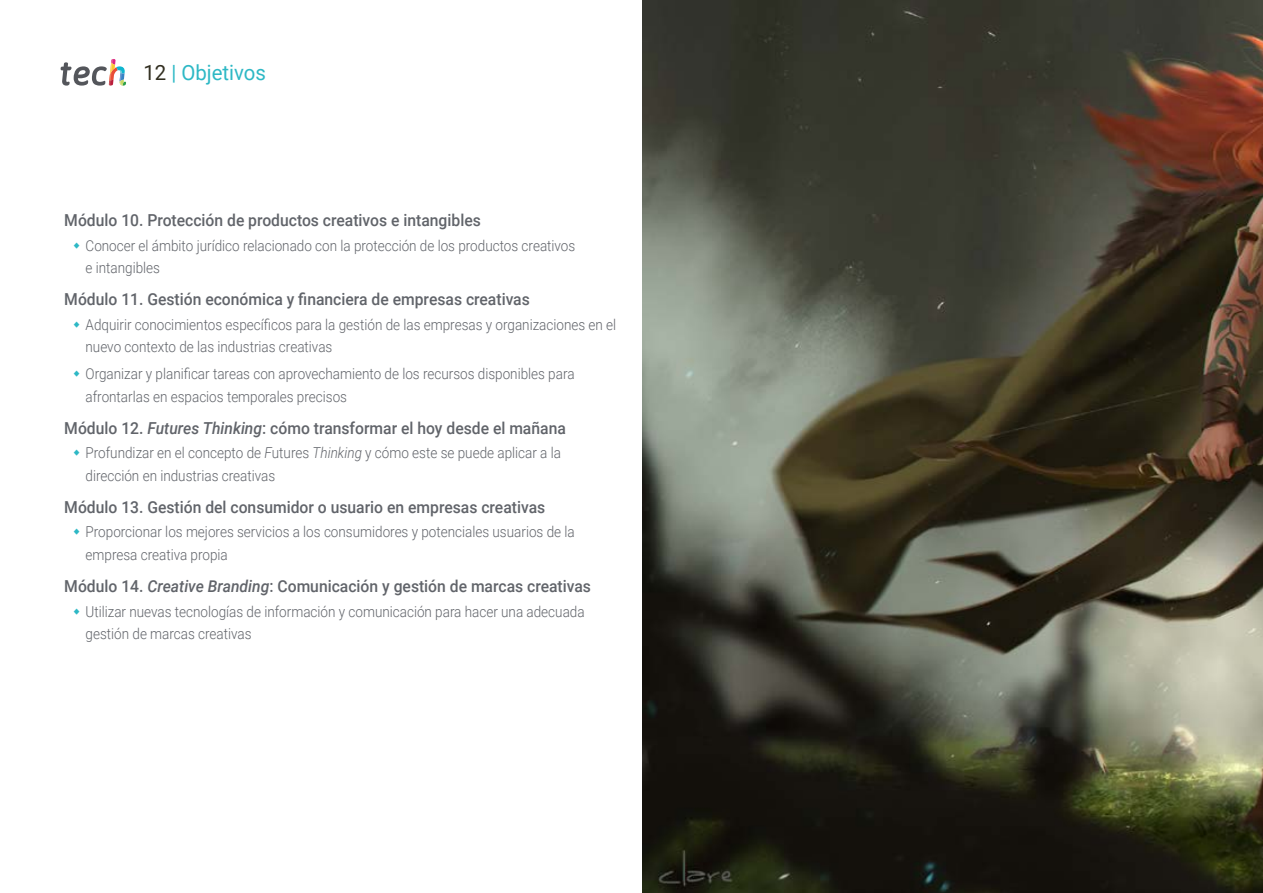
<style>
.page{position:relative;width:1263px;height:893px;background:#fff}
.page>*{position:absolute;margin:0;border:0;box-sizing:border-box;transform-origin:0 0}
.t1{font:21px "Roboto";color:#2db8c5}
.t2{font:500 16.5px "Roboto";color:#61646a;scale:.95 1}
.t3{font:300 15px/22.5px "Roboto";color:#61646a;scale:.9 1}
.s1{color:#312e20}
.s2{font-style:italic}
</style>
<div class="page">
<svg style="left:61px;top:59px;width:65px;height:27px"></svg>
<img style="left:642px;top:0;width:621px;height:893px">
<h1 class="t1" style="left:144px;top:57px;width:124px"><span class="s1">12</span> | Objetivos</h1>
<p class="t2" style="left:64px;top:209px;width:440px">Módulo 10. Protección de productos creativos e intangibles</p>
<p class="t3" style="left:86px;top:234px;width:546px">Conocer el ámbito jurídico relacionado con la protección de los productos creativos e intangibles</p>
<p class="t2" style="left:64px;top:288px;width:492px">Módulo 11. Gestión económica y financiera de empresas creativas</p>
<p class="t3" style="left:86px;top:313px;width:591px">Adquirir conocimientos específicos para la gestión de las empresas y organizaciones en el nuevo contexto de las industrias creativas</p>
<p class="t3" style="left:86px;top:362px;width:545px">Organizar y planificar tareas con aprovechamiento de los recursos disponibles para afrontarlas en espacios temporales precisos</p>
<p class="t2" style="left:64px;top:416px;width:529px">Módulo 12. <span class="s2">Futures Thinking</span>: cómo transformar el hoy desde el mañana</p>
<p class="t3" style="left:86px;top:441px;width:530px">Profundizar en el concepto de <span class="s2">F</span>utures <span class="s2">Thinking</span> y cómo este se puede aplicar a la dirección en industrias creativas</p>
<p class="t2" style="left:64px;top:495px;width:508px">Módulo 13. Gestión del consumidor o usuario en empresas creativas</p>
<p class="t3" style="left:86px;top:520px;width:545px">Proporcionar los mejores servicios a los consumidores y potenciales usuarios de la empresa creativa propia</p>
<p class="t2" style="left:64px;top:574px;width:556px">Módulo 14. <span class="s2">Creative Branding</span>: Comunicación y gestión de marcas creativas</p>
<p class="t3" style="left:86px;top:599px;width:556px">Utilizar nuevas tecnologías de información y comunicación para hacer una adecuada gestión de marcas creativas</p>
</div>
